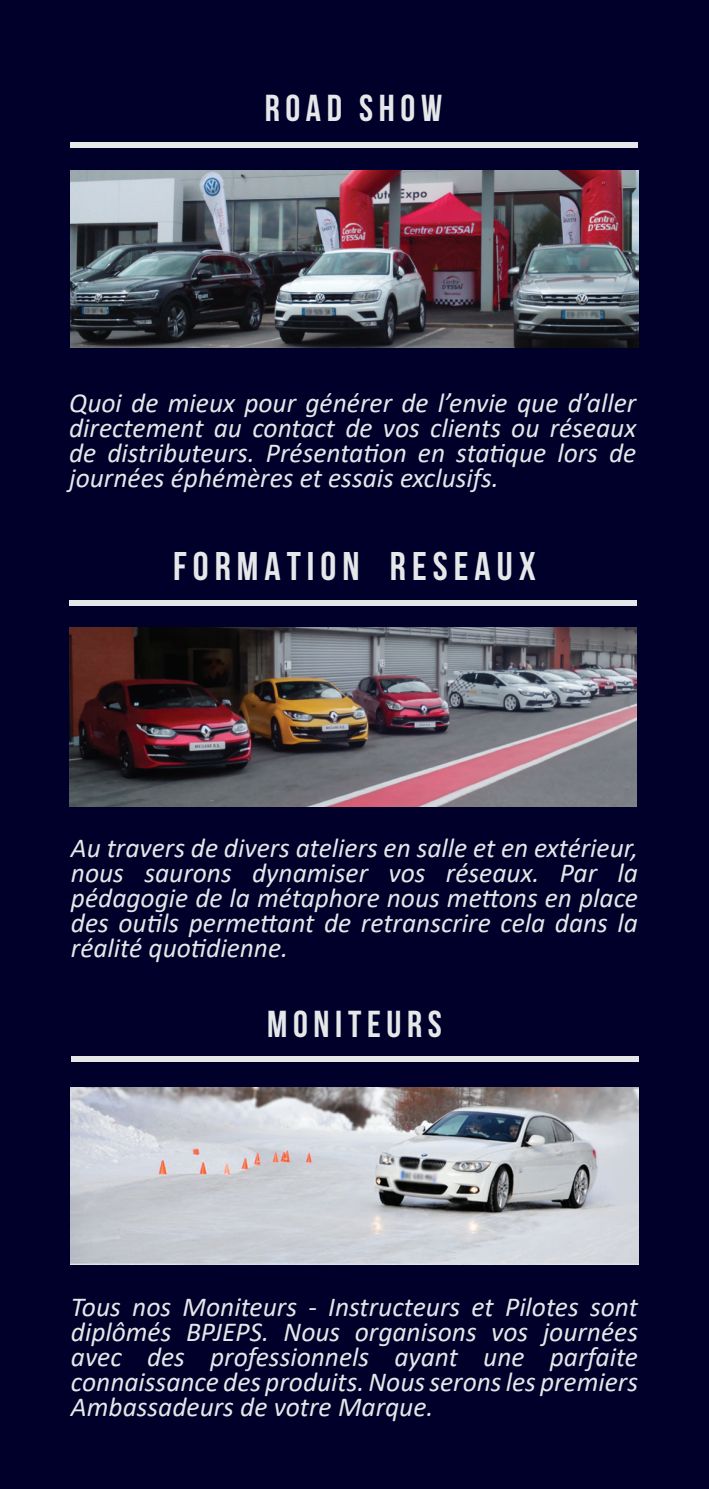
<style>
.page{position:relative;width:709px;height:1489px;background:#fff}
.page>*{position:absolute;margin:0;border:0;box-sizing:border-box;transform-origin:0 0}
.t1{font:700 40px "Bebas Neue";letter-spacing:.15em;color:#e6e7e9}
.t2{font:700 37.5px "Bebas Neue";letter-spacing:.15em;color:#e6e7e9}
.t3{font:italic 27.5px/25px "Calibri";color:#e6e7e9;text-align:justify}
</style>
<div class="page">
<div style="left:0;top:0;width:709px;height:1488px;background:#00002a"></div>
<img style="left:71px;top:170px;width:567px;height:177px">
<img style="left:71px;top:1087px;width:567px;height:176px">
<img style="left:69px;top:627px;width:567px;height:179px">
<div style="left:71px;top:142px;width:567px;height:5px;background:#e6e7e9"></div>
<div style="left:71px;top:1056px;width:567px;height:5px;background:#e6e7e9"></div>
<div style="left:69px;top:600px;width:567px;height:5px;background:#e6e7e9"></div>
<h2 class="t2" style="left:265px;top:87px;width:179px">ROAD SHOW</h2>
<p class="t3" style="left:69px;top:389px;width:568px">Quoi de mieux pour générer de l’envie que d’aller directement au contact de vos clients ou réseaux de distributeurs. Présentation en statique lors de journées éphémères et essais exclusifs.</p>
<h1 class="t1" style="left:173px;top:544px;width:364px">FORMATION RESEAUX</h1>
<p class="t3" style="left:71px;top:834px;width:568px">Au travers de divers ateliers en salle et en extérieur, nous saurons dynamiser vos réseaux. Par la pédagogie de la métaphore nous mettons en place des outils permettant de retranscrire cela dans la réalité quotidienne.</p>
<h2 class="t2" style="left:267px;top:1003px;width:176px">MONITEURS</h2>
<p class="t3" style="left:71px;top:1293px;width:568px">Tous nos Moniteurs - Instructeurs et Pilotes sont diplômés BPJEPS. Nous organisons vos journées avec des professionnels ayant une parfaite connaissance des produits. Nous serons les premiers Ambassadeurs de votre Marque.</p>
</div>
